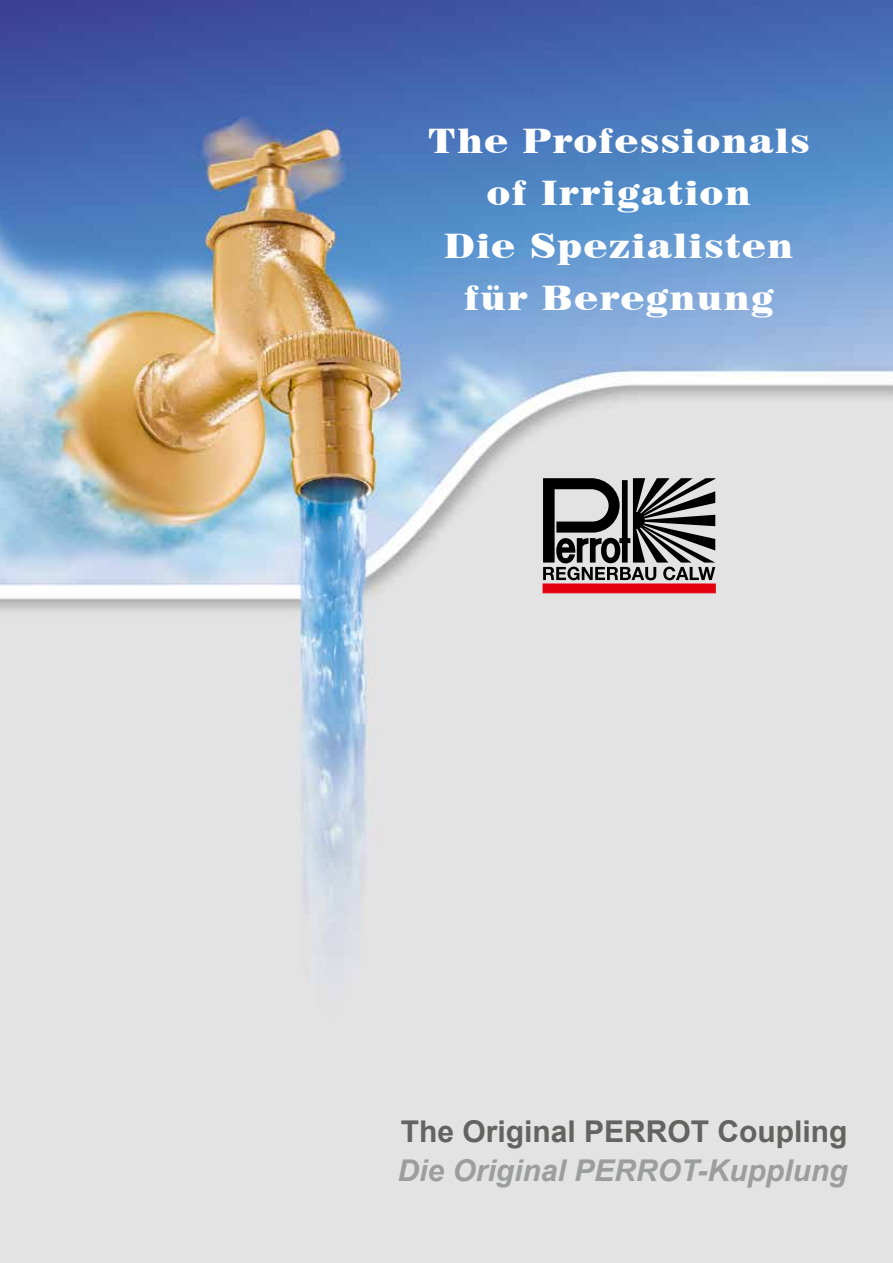
<style>
.page{position:relative;width:893px;height:1263px;background:#fff}
.page>*{position:absolute;margin:0;border:0;box-sizing:border-box;transform-origin:0 0}
.t1{font:900 34.5px/52.5px "Century 725 BT";letter-spacing:.04em;color:#fff;text-align:center}
.t2{font:italic 700 30px "Arial";color:#9c9d9d}
.t3{font:700 30px "Arial";color:#636362}
</style>
<div class="page">
<img style="left:0;top:0;width:893px;height:1263px">
<div style="left:543px;top:584px;width:172px;height:9px;background:#e3000f;border:1px solid #e3000f"></div>
<svg style="left:543px;top:478px;width:172px;height:102px"></svg>
<p class="t1" style="left:428px;top:114px;width:383px">The Professionals of Irrigation<br>Die Spezialisten für Beregnung</p>
<p class="t3" style="left:401px;top:1111px;width:448px">The Original PERROT Coupling</p>
<p class="t2" style="left:397px;top:1150px;width:452px">Die Original PERROT-Kupplung</p>
</div>
